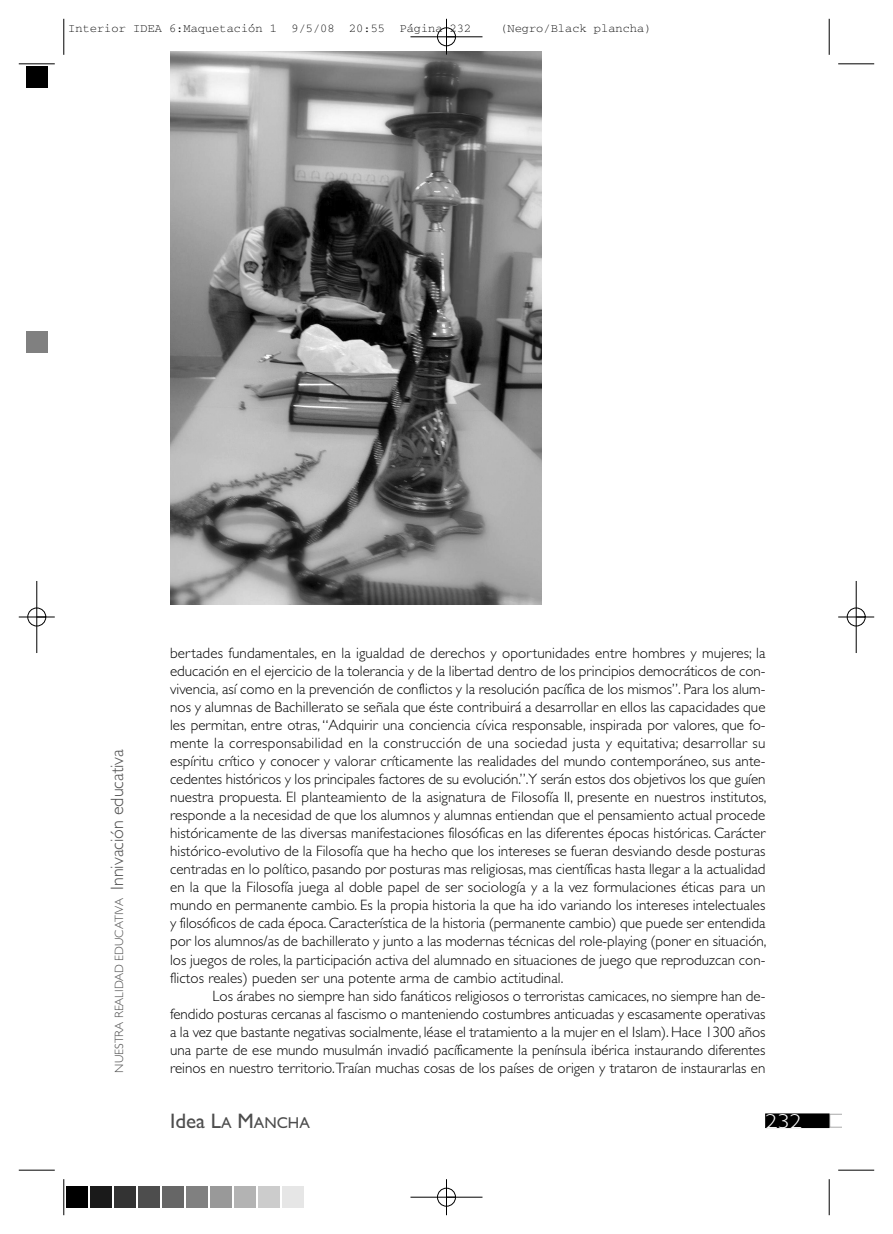
<style>
.page{position:relative;width:893px;height:1234px;background:#fff}
.page>*{position:absolute;margin:0;border:0;box-sizing:border-box;transform-origin:0 0}
.t1{font:21px "Gill Sans";color:#4d4d4d}
.t2{font:300 20.25px "Gill Sans";color:#fff;scale:1.2 1}
.t3{font:300 18px "Gill Sans";color:#4d4d4d}
.t4{font:300 15px/18px "Gill Sans";color:#000;text-align:justify}
.t5{font:12px "Courier";color:#000}
.t6{font:300 12px "Gill Sans";color:#4d4d4d}
.s1{font-size:15.75px}
</style>
<div class="page">
<svg style="left:829px;top:1113px;width:13px;height:14px"></svg>
<div style="left:766px;top:1113px;width:63px;height:13px;background:#000"></div>
<div style="left:765px;top:1113px;width:64px;height:14px;border:1px solid #000"></div>
<img style="left:170px;top:51px;width:371px;height:553px">
<hr style="left:64px;top:19px;width:1px;height:36px;background:#000">
<hr style="left:19px;top:64px;width:36px;height:1px;background:#000">
<hr style="left:829px;top:19px;width:1px;height:36px;background:#000">
<hr style="left:838px;top:64px;width:36px;height:1px;background:#000">
<hr style="left:64px;top:1178px;width:1px;height:36px;background:#000">
<hr style="left:19px;top:1169px;width:36px;height:1px;background:#000">
<hr style="left:829px;top:1178px;width:1px;height:36px;background:#000">
<hr style="left:838px;top:1169px;width:36px;height:1px;background:#000">
<div style="left:437px;top:27px;width:19px;height:19px;border:1px solid #fff;border-radius:50%"></div>
<div style="left:437px;top:1187px;width:19px;height:19px;border:1px solid #fff;border-radius:50%"></div>
<div style="left:27px;top:607px;width:19px;height:19px;border:1px solid #fff;border-radius:50%"></div>
<div style="left:847px;top:607px;width:19px;height:19px;border:1px solid #fff;border-radius:50%"></div>
<hr style="left:410px;top:37px;width:72px;height:1px;background:#000">
<hr style="left:410px;top:1196px;width:72px;height:1px;background:#000">
<hr style="left:37px;top:581px;width:1px;height:72px;background:#000">
<hr style="left:856px;top:581px;width:1px;height:72px;background:#000">
<hr style="left:446px;top:19px;width:1px;height:36px;background:#000">
<hr style="left:446px;top:1178px;width:1px;height:36px;background:#000">
<hr style="left:19px;top:616px;width:36px;height:1px;background:#000">
<hr style="left:838px;top:616px;width:36px;height:1px;background:#000">
<div style="left:437px;top:28px;width:19px;height:18px;border:1px solid #000;border-radius:50%"></div>
<div style="left:437px;top:1187px;width:19px;height:18px;border:1px solid #000;border-radius:50%"></div>
<div style="left:28px;top:607px;width:18px;height:19px;border:1px solid #000;border-radius:50%"></div>
<div style="left:847px;top:607px;width:18px;height:19px;border:1px solid #000;border-radius:50%"></div>
<div style="left:25px;top:65px;width:24px;height:24px;background:#000"></div>
<div style="left:26px;top:331px;width:21px;height:21px;background:#808080"></div>
<svg style="left:66px;top:1186px;width:22px;height:22px"></svg>
<div style="left:67px;top:1186px;width:21px;height:21px;background:#000"></div>
<svg style="left:90px;top:1186px;width:22px;height:22px"></svg>
<div style="left:91px;top:1186px;width:21px;height:21px;background:#1a1a1a"></div>
<svg style="left:114px;top:1186px;width:22px;height:22px"></svg>
<div style="left:115px;top:1186px;width:21px;height:21px;background:#333"></div>
<svg style="left:138px;top:1186px;width:22px;height:22px"></svg>
<div style="left:139px;top:1186px;width:21px;height:21px;background:#4d4d4d"></div>
<svg style="left:162px;top:1186px;width:22px;height:22px"></svg>
<div style="left:163px;top:1186px;width:21px;height:21px;background:#666"></div>
<svg style="left:186px;top:1186px;width:22px;height:22px"></svg>
<div style="left:187px;top:1186px;width:21px;height:21px;background:#808080"></div>
<svg style="left:210px;top:1186px;width:22px;height:22px"></svg>
<div style="left:211px;top:1186px;width:21px;height:21px;background:#999"></div>
<svg style="left:234px;top:1186px;width:22px;height:22px"></svg>
<div style="left:235px;top:1186px;width:21px;height:21px;background:#b3b3b3"></div>
<svg style="left:258px;top:1186px;width:22px;height:22px"></svg>
<div style="left:259px;top:1186px;width:21px;height:21px;background:#ccc"></div>
<svg style="left:282px;top:1186px;width:22px;height:22px"></svg>
<div style="left:283px;top:1186px;width:21px;height:21px;background:#e6e6e6"></div>
<p class="t5" style="left:68px;top:25px;width:405px">Interior IDEA 6:Maquetación 1 9/5/08 20:55 Página 232</p>
<p class="t5" style="left:500px;top:25px;width:153px">(Negro/Black plancha)</p>
<p class="t3" style="left:111px;top:889px;width:142px;rotate:-90deg">Innivación educativa</p>
<p class="t6" style="left:115px;top:1072px;width:176px;rotate:-90deg">NUESTRA REALIDAD EDUCATIVA</p>
<p class="t4" style="left:170px;top:645px;width:598px">bertades fundamentales, en la igualdad de derechos y oportunidades entre hombres y mujeres; la educación en el ejercicio de la tolerancia y de la libertad dentro de los principios democráticos de con&shy;vivencia, así como en la prevención de conflictos y la resolución pacífica de los mismos”. Para los alum&shy;nos y alumnas de Bachillerato se señala que éste contribuirá a desarrollar en ellos las capacidades que les permitan, entre otras, “Adquirir una conciencia cívica responsable, inspirada por valores, que fo&shy;mente la corresponsabilidad en la construcción de una sociedad justa y equitativa; desarrollar su espíritu crítico y conocer y valorar críticamente las realidades del mundo contemporáneo, sus ante&shy;cedentes históricos y los principales factores de su evolución.”.Y serán estos dos objetivos los que guíen nuestra propuesta. El planteamiento de la asignatura de Filosofía II, presente en nuestros institutos, responde a la necesidad de que los alumnos y alumnas entiendan que el pensamiento actual procede históricamente de las diversas manifestaciones filosóficas en las diferentes épocas históricas. Carácter histórico-evolutivo de la Filosofía que ha hecho que los intereses se fueran desviando desde posturas centradas en lo político, pasando por posturas mas religiosas, mas científicas hasta llegar a la actualidad en la que la Filosofía juega al doble papel de ser sociología y a la vez formulaciones éticas para un mundo en permanente cambio. Es la propia historia la que ha ido variando los intereses intelectuales y filosóficos de cada época. Característica de la historia (permanente cambio) que puede ser entendida por los alumnos/as de bachillerato y junto a las modernas técnicas del role-playing (poner en situación, los juegos de roles, la participación activa del alumnado en situaciones de juego que reproduzcan con&shy;flictos reales) pueden ser una potente arma de cambio actitudinal.</p>
<p class="t4" style="left:170px;top:987px;width:597px;text-indent:43px">Los árabes no siempre han sido fanáticos religiosos o terroristas camicaces, no siempre han de&shy;fendido posturas cercanas al fascismo o manteniendo costumbres anticuadas y escasamente operativas a la vez que bastante negativas socialmente, léase el tratamiento a la mujer en el Islam). Hace 1300 años una parte de ese mundo musulmán invadió pacíficamente la península ibérica instaurando diferentes</p>
<p class="t4" style="left:170px;top:1059px;width:597px">reinos en nuestro territorio. Traían muchas cosas de los países de origen y trataron de instaurarlas en</p>
<h1 class="t1" style="left:170px;top:1113px;width:141px">Idea L<span class="s1">A</span> M<span class="s1">ANCHA</span></h1>
<h2 class="t2" style="left:765px;top:1113px;width:32px">232</h2>
</div>
